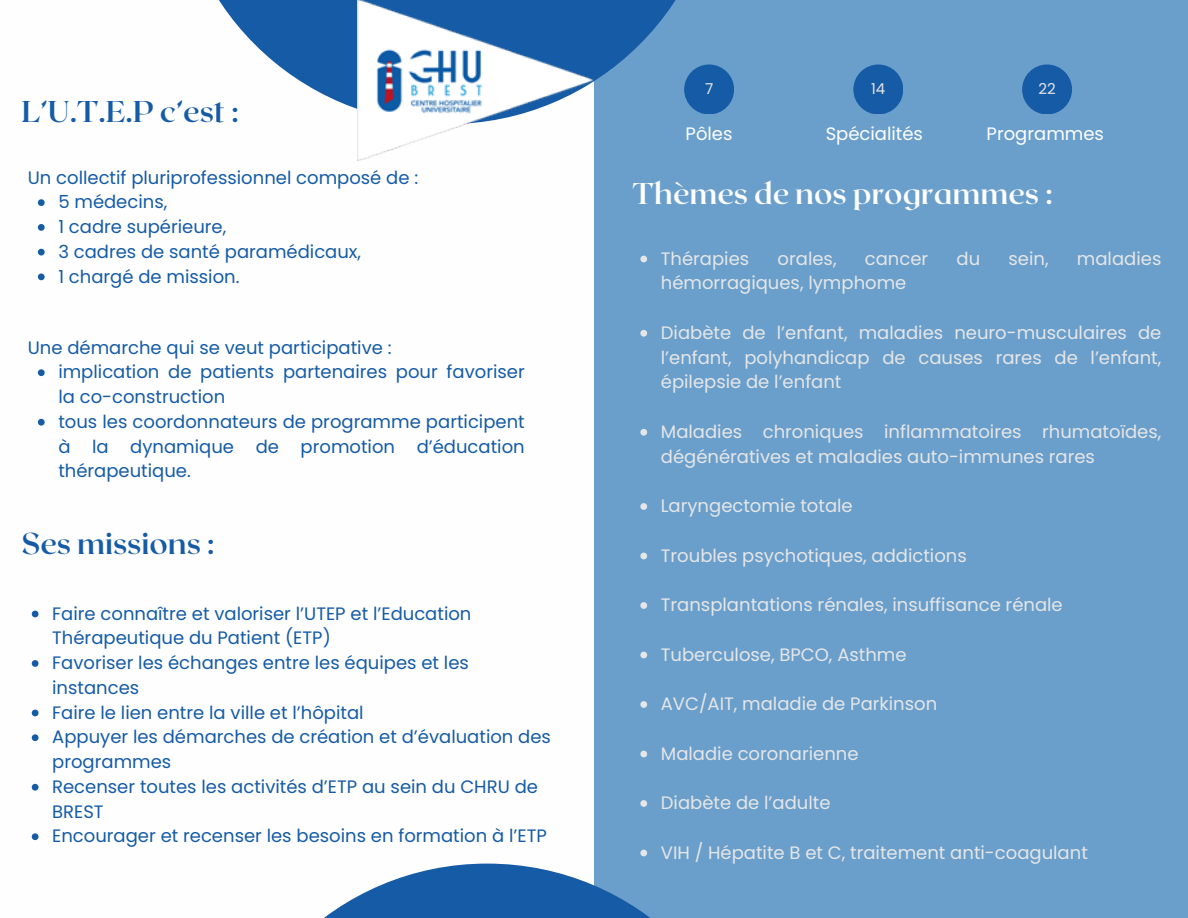
<style>
.page{position:relative;width:1188px;height:918px;background:#fff}
.page>*{position:absolute;margin:0;border:0;box-sizing:border-box;transform-origin:0 0}
.t1{font:700 30px "Roxborough CF";color:#155ba5}
.t2{font:700 30px "Roxborough CF";color:#fefeff}
.t3{font:18px/24.8px "Poppins";color:#155ba5}
.t4{font:18px/24.8px "Poppins";color:#e6e6e6;text-align:justify}
.t5{font:18px "Poppins";color:#fefeff}
.t6{font:15px "Poppins";color:#e6e6e6}
</style>
<div class="page">
<div style="left:594px;top:0;width:594px;height:918px;background:#6a9fcc"></div>
<svg style="left:219px;top:0;width:500px;height:124px"></svg>
<div style="left:1022px;top:64px;width:50px;height:50px;background:#155ba5;border-radius:50%"></div>
<div style="left:684px;top:64px;width:50px;height:50px;background:#155ba5;border-radius:50%"></div>
<div style="left:853px;top:64px;width:50px;height:50px;background:#155ba5;border-radius:50%"></div>
<img style="left:358px;top:0;width:236px;height:161px">
<svg style="left:38px;top:199px;width:7px;height:7px"></svg>
<svg style="left:38px;top:224px;width:7px;height:7px"></svg>
<svg style="left:38px;top:249px;width:7px;height:7px"></svg>
<svg style="left:38px;top:274px;width:7px;height:6px"></svg>
<svg style="left:38px;top:369px;width:7px;height:7px"></svg>
<svg style="left:38px;top:419px;width:7px;height:7px"></svg>
<svg style="left:640px;top:256px;width:7px;height:6px"></svg>
<svg style="left:640px;top:330px;width:7px;height:7px"></svg>
<svg style="left:640px;top:429px;width:7px;height:7px"></svg>
<svg style="left:640px;top:503px;width:7px;height:7px"></svg>
<svg style="left:640px;top:553px;width:7px;height:6px"></svg>
<svg style="left:640px;top:602px;width:7px;height:7px"></svg>
<svg style="left:640px;top:652px;width:7px;height:6px"></svg>
<svg style="left:640px;top:701px;width:7px;height:7px"></svg>
<svg style="left:640px;top:751px;width:7px;height:6px"></svg>
<svg style="left:640px;top:800px;width:7px;height:7px"></svg>
<svg style="left:640px;top:850px;width:7px;height:6px"></svg>
<svg style="left:32px;top:611px;width:7px;height:6px"></svg>
<svg style="left:32px;top:660px;width:7px;height:7px"></svg>
<svg style="left:32px;top:710px;width:7px;height:6px"></svg>
<svg style="left:32px;top:734px;width:7px;height:7px"></svg>
<svg style="left:32px;top:784px;width:7px;height:7px"></svg>
<svg style="left:32px;top:833px;width:7px;height:7px"></svg>
<svg style="left:324px;top:864px;width:326px;height:54px;fill:#155ba5"></svg>
<p class="t1" style="left:22px;top:92px;width:219px">L’U.T.E.P c’est :</p>
<p class="t3" style="left:28px;top:165px;width:392px">Un collectif pluriprofessionnel composé de :</p>
<p class="t3" style="left:58px;top:190px;width:110px">5 médecins,</p>
<p class="t3" style="left:58px;top:214px;width:170px">1 cadre supérieure,</p>
<h1 class="t3" style="left:58px;top:239px;width:304px">3 cadres de santé paramédicaux,</h1>
<p class="t3" style="left:58px;top:264px;width:183px">1 chargé de mission.</p>
<p class="t3" style="left:28px;top:335px;width:365px">Une démarche qui se veut participative :</p>
<p class="t3" style="left:58px;top:360px;width:468px">implication de patients partenaires pour favoriser la co-construction</p>
<p class="t3" style="left:58px;top:409px;width:468px;text-align:justify">tous les coordonnateurs de programme participent à la dynamique de promotion d’éducation thérapeutique.</p>
<p class="t1" style="left:22px;top:524px;width:195px">Ses missions :</p>
<h1 class="t3" style="left:52px;top:601px;width:421px">Faire connaître et valoriser l’UTEP et l’Education<br>Thérapeutique du Patient (ETP)</h1>
<p class="t3" style="left:52px;top:650px;width:418px">Favoriser les échanges entre les équipes et les instances</p>
<p class="t3" style="left:52px;top:700px;width:313px">Faire le lien entre la ville et l’hôpital</p>
<p class="t3" style="left:52px;top:725px;width:500px">Appuyer les démarches de création et d’évaluation des programmes</p>
<p class="t3" style="left:52px;top:774px;width:487px">Recenser toutes les activités d’ETP au sein du CHRU de<br>BREST</p>
<p class="t3" style="left:52px;top:824px;width:496px">Encourager et recenser les besoins en formation à l’ETP</p>
<p class="t6" style="left:705px;top:78px;width:10px">7</p>
<p class="t6" style="left:871px;top:78px;width:16px">14</p>
<p class="t6" style="left:1038px;top:78px;width:19px">22</p>
<p class="t5" style="left:686px;top:121px;width:48px">Pôles</p>
<p class="t5" style="left:826px;top:121px;width:99px">Spécialités</p>
<p class="t5" style="left:987px;top:121px;width:119px">Programmes</p>
<p class="t2" style="left:633px;top:174px;width:422px">Thèmes de nos programmes :</p>
<p class="t4" style="left:661px;top:246px;width:90px">Thérapies</p>
<p class="t4" style="left:778px;top:246px;width:60px">orales,</p>
<p class="t4" style="left:865px;top:246px;width:65px">cancer</p>
<p class="t4" style="left:957px;top:246px;width:25px">du</p>
<p class="t4" style="left:1009px;top:246px;width:42px">sein,</p>
<p class="t4" style="left:1077px;top:246px;width:86px">maladies</p>
<p class="t4" style="left:661px;top:271px;width:247px">hémorragiques, lymphome</p>
<p class="t4" style="left:661px;top:320px;width:502px">Diabète de l’enfant, maladies neuro-musculaires de l’enfant, polyhandicap de causes rares de l’enfant, épilepsie de l’enfant</p>
<h1 class="t4" style="left:661px;top:419px;width:502px">Maladies chroniques inflammatoires rhumatoïdes, dégénératives et maladies auto-immunes rares</h1>
<p class="t4" style="left:661px;top:493px;width:193px">Laryngectomie totale</p>
<p class="t4" style="left:661px;top:543px;width:307px">Troubles psychotiques, addictions</p>
<p class="t4" style="left:661px;top:592px;width:403px">Transplantations rénales, insuffisance rénale</p>
<p class="t4" style="left:661px;top:642px;width:247px">Tuberculose, BPCO, Asthme</p>
<p class="t4" style="left:661px;top:691px;width:278px">AVC/AIT, maladie de Parkinson</p>
<p class="t4" style="left:661px;top:741px;width:199px">Maladie coronarienne</p>
<p class="t4" style="left:661px;top:790px;width:171px">Diabète de l’adulte</p>
<p class="t4" style="left:661px;top:840px;width:429px">VIH / Hépatite B et C, traitement anti-coagulant</p>
</div>
